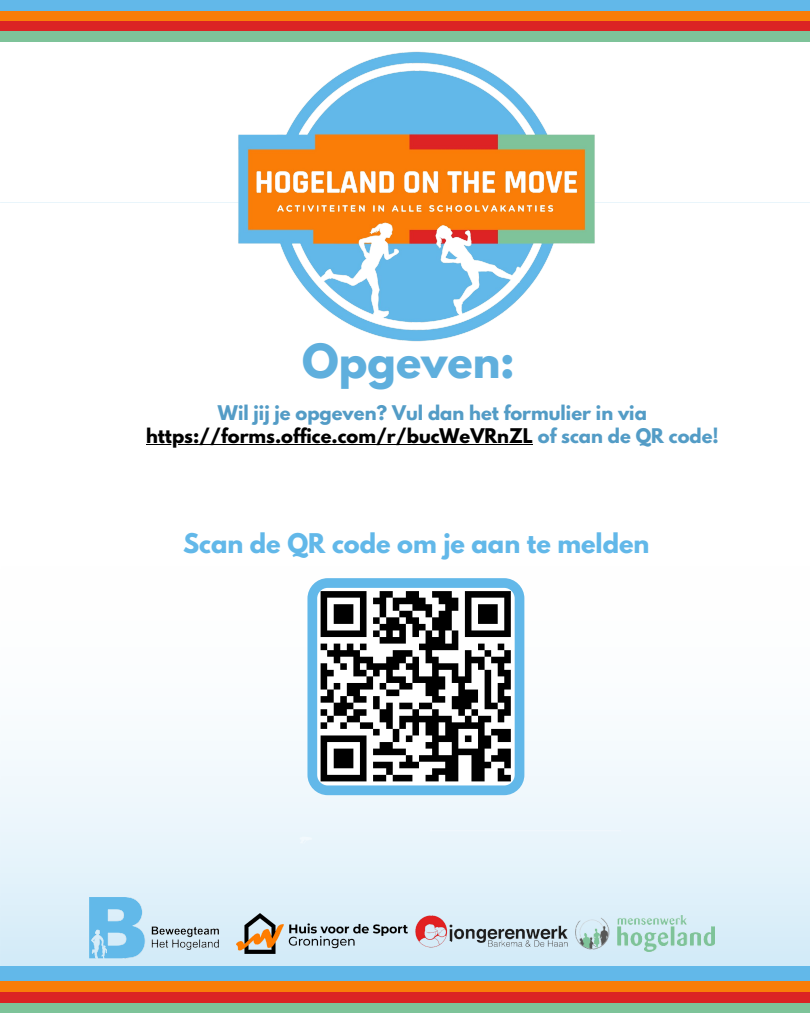
<style>
.page{position:relative;width:810px;height:1013px;background:#fff}
.page>*{position:absolute;margin:0;border:0;box-sizing:border-box;transform-origin:0 0}
.t1{font:700 41.8px "League Spartan";color:#5fafdd}
.t2{font:700 24px "League Spartan";color:#62b8e9}
.t3{font:700 17.9px/22.5px "League Spartan";color:#539cc6;text-align:center}
.s1{color:#000}
</style>
<div class="page">
<div style="left:0;top:29px;width:810px;height:13px;background:#7ec399"></div>
<div style="left:0;top:17px;width:810px;height:14px;background:#db2424"></div>
<div style="left:0;top:4px;width:810px;height:16px;background:#f97d09"></div>
<div style="left:0;top:0;width:810px;height:11px;background:#62b8e9"></div>
<svg style="left:0;top:595px;width:810px;height:371px"></svg>
<img style="left:232px;top:20px;width:368px;height:322px">
<img style="left:90px;top:897px;width:58px;height:61px">
<img style="left:575px;top:884px;width:139px;height:82px">
<img style="left:236px;top:913px;width:171px;height:40px">
<img style="left:414px;top:913px;width:154px;height:36px">
<div style="left:0;top:999px;width:810px;height:13px;background:#7ec399"></div>
<div style="left:0;top:987px;width:810px;height:15px;background:#db2424"></div>
<div style="left:0;top:975px;width:810px;height:16px;background:#f97d09"></div>
<div style="left:0;top:966px;width:810px;height:14px;background:#62b8e9"></div>
<hr style="left:430px;top:830px;width:191px;height:1px;background:#f2f9fd">
<svg style="left:300px;top:836px;width:12px;height:7px"></svg>
<svg style="left:307px;top:578px;width:217px;height:217px"></svg>
<hr style="left:146px;top:444px;width:387px;height:1px;background:#000">
<img style="left:148px;top:870px;width:70px;height:79px">
<h1 class="t1" style="left:302px;top:340px;width:214px">Opgeven:</h1>
<p class="t3" style="left:146px;top:404px;width:574px">Wil jij je opgeven? Vul dan het formulier in via <span class="s1">https://forms.office.com/r/bucWeVRnZL</span> of scan de QR code!</p>
<h2 class="t2" style="left:183px;top:531px;width:468px">Scan de QR code om je aan te melden</h2>
</div>
